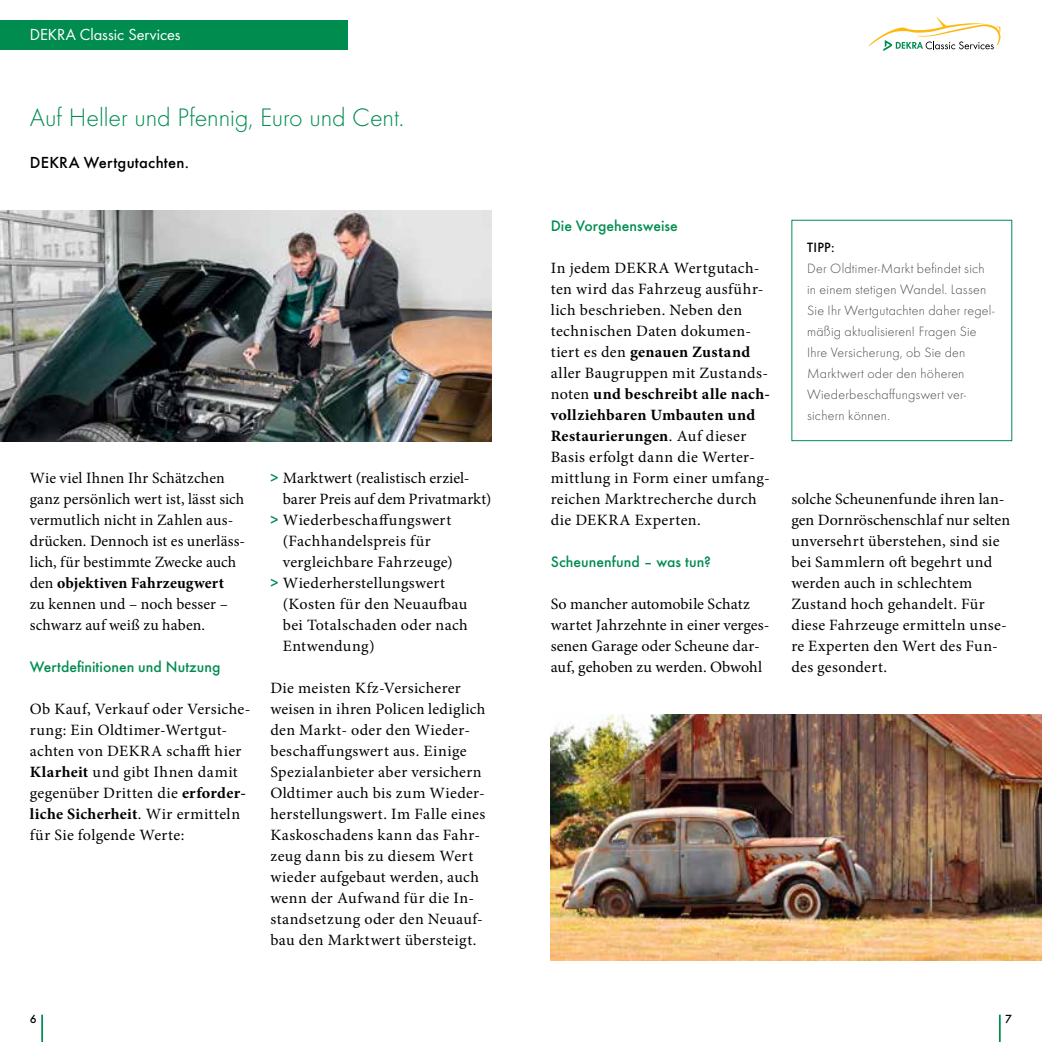
<style>
.page{position:relative;width:1042px;height:1042px;background:#fff}
.page>*{position:absolute;margin:0;border:0;box-sizing:border-box;transform-origin:0 0}
.t1{font:300 26.25px "Futura";letter-spacing:-.005em;color:#008c4f}
.t2{font:16.62px "Futura Boo";color:#fff}
.t3{font:500 16.62px "Futura";letter-spacing:.015em;color:#000}
.t4{font:15.75px/21px "Minion Pro";letter-spacing:.02em;color:#000}
.t5{font:15.75px/21px "Minion Pro";color:#000}
.t6{font:500 15.75px "Futura";color:#008c4f}
.t7{font:15.75px "Minion Pro";letter-spacing:-.01em;color:#000}
.t8{font:300 14px/21px "Futura";letter-spacing:.015em;color:#4d4d4f}
.t9{font:500 14px "Futura";color:#000}
.t10{font:500 12.25px "Futura";color:#000}
.s1{font-weight:700}
.s2{font-family:"Futura";font-weight:500;color:#008c4f}
</style>
<div class="page">
<div style="left:0;top:20px;width:347px;height:30px;background:#008c4f"></div>
<img style="left:551px;top:714px;width:491px;height:246px">
<img style="left:0;top:210px;width:491px;height:231px">
<svg style="left:999px;top:1014px;width:1px;height:28px"></svg>
<hr style="left:41px;top:1014px;width:2px;height:28px;background:#008c4f">
<svg style="left:868px;top:17px;width:132px;height:34px"></svg>
<p class="t2" style="left:30px;top:23px;width:152px">DEKRA Classic Services</p>
<h1 class="t1" style="left:30px;top:100px;width:376px">Auf Heller und Pfennig, Euro und Cent.</h1>
<p class="t3" style="left:30px;top:150px;width:161px">DEKRA Wertgutachten.</p>
<p class="t4" style="left:30px;top:468px;width:217px">Wie viel Ihnen Ihr Schätzchen ganz persönlich wert ist, lässt sich vermutlich nicht in Zahlen aus&shy;drücken. Dennoch ist es unerläss&shy;lich, für bestimmte Zwecke auch den <span class="s1">objektiven Fahrzeugwert<br></span>zu kennen und – noch besser – schwarz auf weiß zu haben.</p>
<p class="t6" style="left:30px;top:655px;width:192px">Wertdefinitionen und Nutzung</p>
<p class="t4" style="left:30px;top:699px;width:222px">Ob Kauf, Verkauf oder Versiche&shy;rung: Ein Oldtimer-Wertgut&shy;achten von DEKRA schafft hier<br><span class="s1">Klarheit</span> und gibt Ihnen damit gegenüber Dritten die <span class="s1">erforder&shy;liche Sicherheit</span>. Wir ermitteln für Sie folgende Werte:</p>
<p class="t4" style="left:270px;top:468px;width:201px"><span class="s2">&gt;</span> Marktwert (realistisch erziel-</p>
<p class="t7" style="left:283px;top:488px;width:210px">barer Preis auf dem Privatmarkt)</p>
<p class="t4" style="left:270px;top:510px;width:182px"><span class="s2">&gt;</span> Wiederbeschaffungswert</p>
<p class="t4" style="left:283px;top:531px;width:150px">(Fachhandelspreis für</p>
<p class="t4" style="left:283px;top:552px;width:171px">vergleichbare Fahrzeuge)</p>
<p class="t4" style="left:270px;top:573px;width:176px"><span class="s2">&gt;</span> Wiederherstellungswert</p>
<p class="t4" style="left:283px;top:594px;width:186px">(Kosten für den Neuaufbau</p>
<p class="t4" style="left:283px;top:615px;width:187px">bei Totalschaden oder nach</p>
<p class="t4" style="left:283px;top:636px;width:93px">Entwendung)</p>
<p class="t4" style="left:270px;top:678px;width:217px">Die meisten Kfz-Versicherer weisen in ihren Policen lediglich den Markt- oder den Wieder&shy;beschaffungswert aus. Einige<br>Spezialanbieter aber versichern<br>Oldtimer auch bis zum Wieder&shy;herstellungswert. Im Falle eines<br>Kaskoschadens kann das Fahr&shy;zeug dann bis zu diesem Wert wieder aufgebaut werden, auch wenn der Aufwand für die In&shy;standsetzung oder den Neuauf&shy;bau den Marktwert übersteigt.</p>
<p class="t6" style="left:551px;top:214px;width:129px">Die Vorgehensweise</p>
<p class="t4" style="left:551px;top:258px;width:221px">In jedem DEKRA Wertgutach&shy;ten wird das Fahrzeug ausführ&shy;lich beschrieben. Neben den technischen Daten dokumen&shy;tiert es den <span class="s1">genauen Zustand </span>aller Baugruppen mit Zustands&shy;noten <span class="s1">und beschreibt alle nach&shy;vollziehbaren Umbauten und<br>Restaurierungen</span>. Auf dieser<br>Basis erfolgt dann die Werter&shy;mittlung in Form einer umfang&shy;reichen Marktrecherche durch die DEKRA Experten.</p>
<p class="t6" style="left:551px;top:550px;width:162px">Scheunenfund – was tun?</p>
<p class="t5" style="left:551px;top:594px;width:220px">So mancher automobile Schatz wartet Jahrzehnte in einer verges&shy;senen Garage oder Scheune dar&shy;auf, gehoben zu werden. Obwohl</p>
<p class="t9" style="left:807px;top:237px;width:29px">TIPP:</p>
<p class="t8" style="left:807px;top:257px;width:189px">Der Oldtimer-Markt befindet sich in einem stetigen Wandel. Lassen<br>Sie Ihr Wertgutachten daher regel&shy;mäßig aktualisieren! Fragen Sie<br>Ihre Versicherung, ob Sie den<br>Marktwert oder den höheren<br>Wiederbeschaffungswert ver&shy;sichern können.</p>
<p class="t4" style="left:791px;top:489px;width:220px">solche Scheunenfunde ihren lan&shy;gen Dornröschenschlaf nur selten unversehrt überstehen, sind sie bei Sammlern oft begehrt und werden auch in schlechtem<br>Zustand hoch gehandelt. Für diese Fahrzeuge ermitteln unse&shy;re Experten den Wert des Fun&shy;des gesondert.</p>
<p class="t10" style="left:30px;top:1010px;width:8px">6</p>
<p class="t10" style="left:1005px;top:1010px;width:8px">7</p>
</div>
